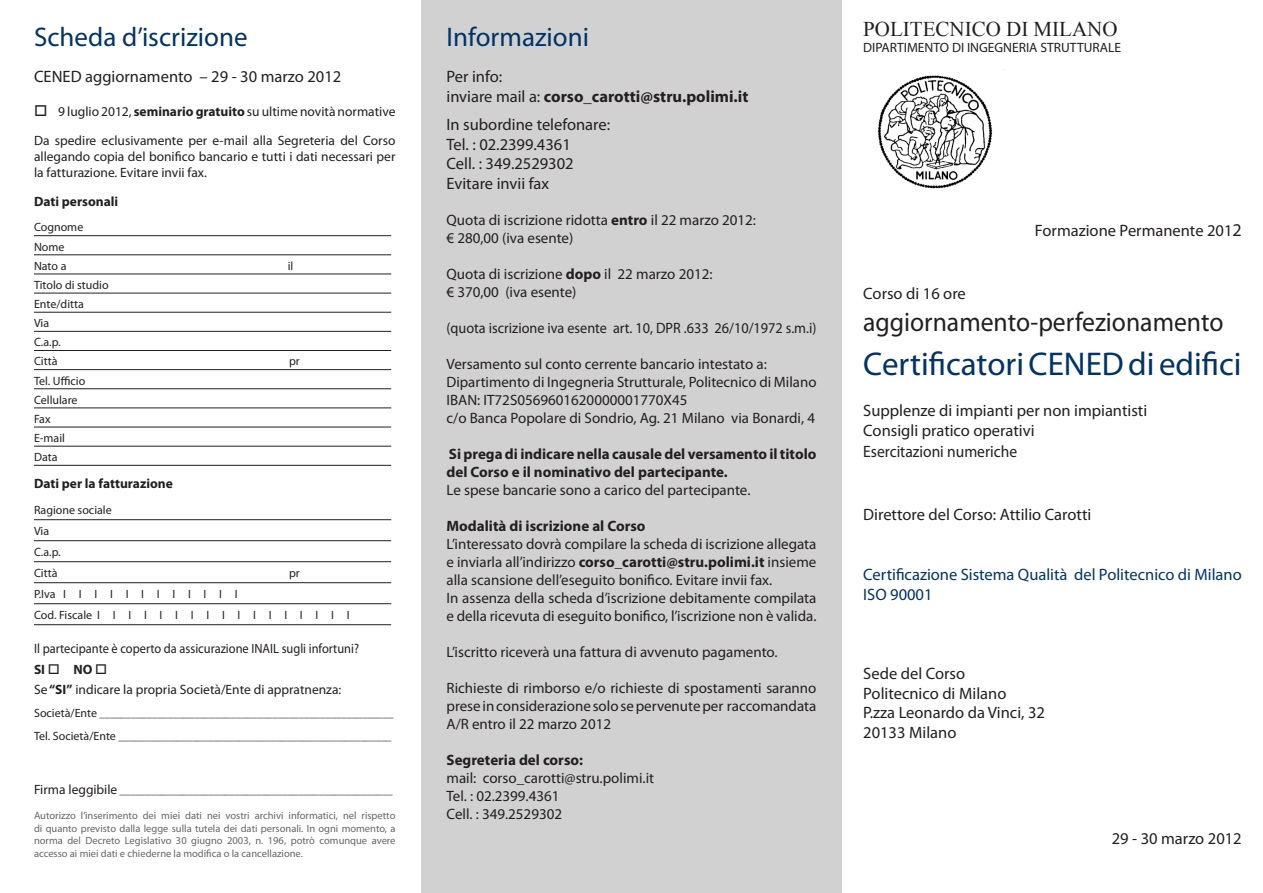
<style>
.page{position:relative;width:1263px;height:893px;background:#fff}
.page>*{position:absolute;margin:0;border:0;box-sizing:border-box;transform-origin:0 0}
.t1{font:33px "Myriad Pro";color:#036}
.t2{font:27px "Myriad Pro";color:#036}
.t3{font:27px "Myriad Pro";color:#231f20;scale:.95 1}
.t4{font:21px "Times New Roman";color:#231f20}
.t5{font:16.5px "Myriad Pro";color:#231f20}
.t6{font:16.5px/19.8px "Myriad Pro";color:#036}
.t7{font:700 16.5px "Myriad Pro";color:#231f20}
.t8{font:16.5px "Myriad Pro";color:#231f20;scale:.94 1}
.t9{font:15px/18px "Myriad Pro";color:#231f20;text-align:justify}
.t10{font:700 15px/18px "Myriad Pro";color:#231f20}
.t11{font:15px "Myriad Pro";color:#231f20;scale:.95 1}
.t12{font:13.5px/16.2px "Myriad Pro";color:#231f20;text-align:justify}
.t13{font:13.5px "Myriad Pro";color:#231f20;scale:.92 1}
.t14{font:700 13.5px "Myriad Pro";color:#231f20}
.t15{font:12px "Myriad Pro";color:#231f20}
.t16{font:10.5px/12.6px "Myriad Pro";color:#676565;text-align:justify}
.t17{font:10.5px "Myriad Pro";color:#231f20}
.s1{font-weight:700}
.s2{font-size:12px}
.s3{font-size:13.5px}
.s4{font-weight:400}
.s5{font-size:18px}
</style>
<div class="page">
<div style="left:421px;top:0;width:421px;height:893px;background:#d1d1d1"></div>
<hr style="left:34px;top:235px;width:357px;height:1px;background:#231f20">
<hr style="left:34px;top:255px;width:357px;height:1px;background:#231f20">
<hr style="left:34px;top:274px;width:357px;height:1px;background:#231f20">
<hr style="left:34px;top:293px;width:357px;height:1px;background:#231f20">
<hr style="left:34px;top:312px;width:357px;height:1px;background:#231f20">
<hr style="left:34px;top:331px;width:357px;height:1px;background:#231f20">
<hr style="left:34px;top:350px;width:357px;height:1px;background:#231f20">
<hr style="left:34px;top:369px;width:357px;height:1px;background:#231f20">
<hr style="left:34px;top:388px;width:357px;height:1px;background:#231f20">
<hr style="left:34px;top:408px;width:357px;height:1px;background:#231f20">
<hr style="left:34px;top:427px;width:357px;height:1px;background:#231f20">
<hr style="left:34px;top:446px;width:357px;height:1px;background:#231f20">
<hr style="left:34px;top:465px;width:357px;height:1px;background:#231f20">
<hr style="left:34px;top:519px;width:357px;height:1px;background:#231f20">
<hr style="left:34px;top:540px;width:357px;height:1px;background:#231f20">
<hr style="left:34px;top:561px;width:357px;height:1px;background:#231f20">
<hr style="left:34px;top:582px;width:357px;height:1px;background:#231f20">
<hr style="left:34px;top:603px;width:357px;height:1px;background:#231f20">
<hr style="left:34px;top:624px;width:357px;height:1px;background:#231f20">
<img style="left:877px;top:75px;width:116px;height:114px">
<p class="t2" style="left:34px;top:20px;width:215px">Scheda d’iscrizione</p>
<p class="t5" style="left:34px;top:66px;width:309px">CENED aggiornamento – 29 - 30 marzo 2012</p>
<p class="t12" style="left:34px;top:103px;width:363px">□ 9 luglio 2012, <span class="s1">seminario gratuito</span> su ultime novità normative</p>
<p class="t12" style="left:34px;top:132px;width:363px">Da spedire eclusivamente per e-mail alla Segreteria del Corso allegando copia del bonifico bancario e tutti i dati necessari per la fatturazione. Evitare invii fax.</p>
<p class="t14" style="left:34px;top:193px;width:86px">Dati personali</p>
<p class="t15" style="left:34px;top:220px;width:51px">Cognome</p>
<p class="t15" style="left:34px;top:239px;width:32px">Nome</p>
<p class="t15" style="left:34px;top:258px;width:34px">Nato a</p>
<p class="t15" style="left:288px;top:258px;width:7px">il</p>
<p class="t15" style="left:34px;top:277px;width:76px">Titolo di studio</p>
<p class="t15" style="left:34px;top:297px;width:51px">Ente/ditta</p>
<p class="t15" style="left:34px;top:316px;width:17px">Via</p>
<p class="t15" style="left:34px;top:335px;width:28px">C.a.p.</p>
<p class="t15" style="left:34px;top:354px;width:25px">Città</p>
<p class="t15" style="left:289px;top:354px;width:12px">pr</p>
<p class="t15" style="left:34px;top:373px;width:53px">Tel. Ufficio</p>
<p class="t15" style="left:34px;top:392px;width:45px">Cellulare</p>
<p class="t15" style="left:34px;top:411px;width:18px">Fax</p>
<p class="t15" style="left:34px;top:430px;width:33px">E-mail</p>
<p class="t15" style="left:34px;top:450px;width:25px">Data</p>
<p class="t14" style="left:34px;top:475px;width:140px">Dati per la fatturazione</p>
<p class="t15" style="left:34px;top:502px;width:79px">Ragione sociale</p>
<p class="t15" style="left:34px;top:523px;width:17px">Via</p>
<p class="t15" style="left:34px;top:544px;width:28px">C.a.p.</p>
<p class="t15" style="left:34px;top:565px;width:25px">Città</p>
<p class="t15" style="left:289px;top:565px;width:12px">pr</p>
<p class="t15" style="left:34px;top:586px;width:205px">P.Iva I I I I I I I I I I I I</p>
<p class="t15" style="left:34px;top:607px;width:317px">Cod. Fiscale I I I I I I I I I I I I I I I I I</p>
<p class="t13" style="left:34px;top:640px;width:355px">Il partecipante è coperto da assicurazione INAIL sugli infortuni?</p>
<p class="t14" style="left:34px;top:660px;width:75px">SI □ NO □</p>
<p class="t12" style="left:34px;top:681px;width:309px">Se <span class="s1">“SI”</span> indicare la propria Società/Ente di appratnenza:</p>
<p class="t17" style="left:34px;top:707px;width:361px"><span class="s2">Società/Ente</span> ________________________________________________________</p>
<p class="t17" style="left:34px;top:730px;width:359px"><span class="s2">Tel. Società/Ente</span> ____________________________________________________</p>
<p class="t17" style="left:34px;top:784px;width:360px"><span class="s3">Firma leggibile</span> ____________________________________________________</p>
<p class="t16" style="left:34px;top:809px;width:363px">Autorizzo l’inserimento dei miei dati nei vostri archivi informatici, nel rispetto di quanto previsto dalla legge sulla tutela dei dati personali. In ogni momento, a norma del Decreto Legislativo 30 giugno 2003, n. 196, potrò comunque avere accesso ai miei dati e chiederne la modifica o la cancellazione.</p>
<p class="t2" style="left:446px;top:20px;width:144px">Informazioni</p>
<p class="t5" style="left:446px;top:66px;width:57px">Per info:</p>
<p class="t7" style="left:446px;top:85px;width:303px"><span class="s4">inviare mail a:</span> corso_carotti@stru.polimi.it</p>
<p class="t5" style="left:446px;top:114px;width:165px">In subordine telefonare:</p>
<p class="t5" style="left:446px;top:134px;width:126px">Tel. : 02.2399.4361</p>
<p class="t5" style="left:446px;top:154px;width:129px">Cell. : 349.2529302</p>
<p class="t5" style="left:446px;top:174px;width:104px">Evitare invii fax</p>
<p class="t9" style="left:446px;top:211px;width:311px">Quota di iscrizione ridotta <span class="s1">entro</span> il 22 marzo 2012:</p>
<p class="t9" style="left:446px;top:229px;width:128px">€ 280,00 (iva esente)</p>
<p class="t9" style="left:446px;top:265px;width:268px">Quota di iscrizione <span class="s1">dopo</span> il 22 marzo 2012:</p>
<p class="t9" style="left:446px;top:283px;width:132px">€ 370,00 (iva esente)</p>
<p class="t11" style="left:446px;top:319px;width:391px">(quota iscrizione iva esente art. 10, DPR .633 26/10/1972 s.m.i)</p>
<p class="t9" style="left:446px;top:355px;width:322px">Versamento sul conto cerrente bancario intestato a:</p>
<p class="t9" style="left:446px;top:373px;width:371px">Dipartimento di Ingegneria Strutturale, Politecnico di Milano</p>
<p class="t9" style="left:446px;top:391px;width:243px">IBAN: IT72S0569601620000001770X45</p>
<p class="t9" style="left:446px;top:409px;width:370px">c/o Banca Popolare di Sondrio, Ag. 21 Milano via Bonardi, 4</p>
<p class="t10" style="left:446px;top:445px;width:371px">Si prega di indicare nella causale del versamento il titolo del Corso e il nominativo del partecipante.</p>
<p class="t9" style="left:446px;top:481px;width:305px">Le spese bancarie sono a carico del partecipante.</p>
<p class="t10" style="left:446px;top:517px;width:201px">Modalità di iscrizione al Corso</p>
<p class="t9" style="left:446px;top:535px;width:371px">L’interessato dovrà compilare la scheda di iscrizione allegata e inviarla all’indirizzo <span class="s1">corso_carotti@stru.polimi.it</span> insieme alla scansione dell’eseguito bonifico. Evitare invii fax.</p>
<p class="t9" style="left:446px;top:589px;width:371px">In assenza della scheda d’iscrizione debitamente compilata e della ricevuta di eseguito bonifico, l’iscrizione non è valida.</p>
<p class="t9" style="left:446px;top:643px;width:333px">L’iscritto riceverà una fattura di avvenuto pagamento.</p>
<p class="t9" style="left:446px;top:679px;width:371px">Richieste di rimborso e/o richieste di spostamenti saranno prese in considerazione solo se pervenute per raccomandata A/R entro il 22 marzo 2012</p>
<p class="t10" style="left:446px;top:751px;width:138px">Segreteria del corso:</p>
<p class="t9" style="left:446px;top:769px;width:209px">mail: corso_carotti@stru.polimi.it</p>
<p class="t9" style="left:446px;top:787px;width:115px">Tel. : 02.2399.4361</p>
<p class="t9" style="left:446px;top:805px;width:117px">Cell. : 349.2529302</p>
<p class="t4" style="left:863px;top:15px;width:256px">POLITECNICO DI MILANO</p>
<p class="t12" style="left:863px;top:39px;width:259px">DIPARTIMENTO DI INGEGNERIA STRUTTURALE</p>
<p class="t5" style="left:1035px;top:220px;width:208px">Formazione Permanente 201<span class="s5">2</span></p>
<p class="t5" style="left:863px;top:283px;width:104px">Corso di 16 ore</p>
<p class="t3" style="left:863px;top:305px;width:381px">aggiornamento-perfezionamento</p>
<p class="t1" style="left:863px;top:343px;width:380px">Certificatori CENED di edifici</p>
<p class="t5" style="left:863px;top:400px;width:285px">Supplenze di impianti per non impiantisti</p>
<p class="t5" style="left:863px;top:420px;width:173px">Consigli pratico operativi</p>
<p class="t8" style="left:863px;top:442px;width:165px">Esercitazioni numeriche</p>
<p class="t5" style="left:863px;top:505px;width:230px">Direttore del Corso: Attilio Carotti</p>
<p class="t6" style="left:863px;top:564px;width:380px">Certificazione Sistema Qualità del Politecnico di Milano<br>ISO 90001</p>
<p class="t5" style="left:863px;top:663px;width:103px">Sede del Corso</p>
<p class="t5" style="left:863px;top:683px;width:145px">Politecnico di Milano</p>
<p class="t5" style="left:863px;top:703px;width:183px">P.zza Leonardo da Vinci, 32</p>
<p class="t5" style="left:863px;top:722px;width:95px">20133 Milano</p>
<p class="t5" style="left:1112px;top:829px;width:132px">29 - 30 marzo 2012</p>
</div>
